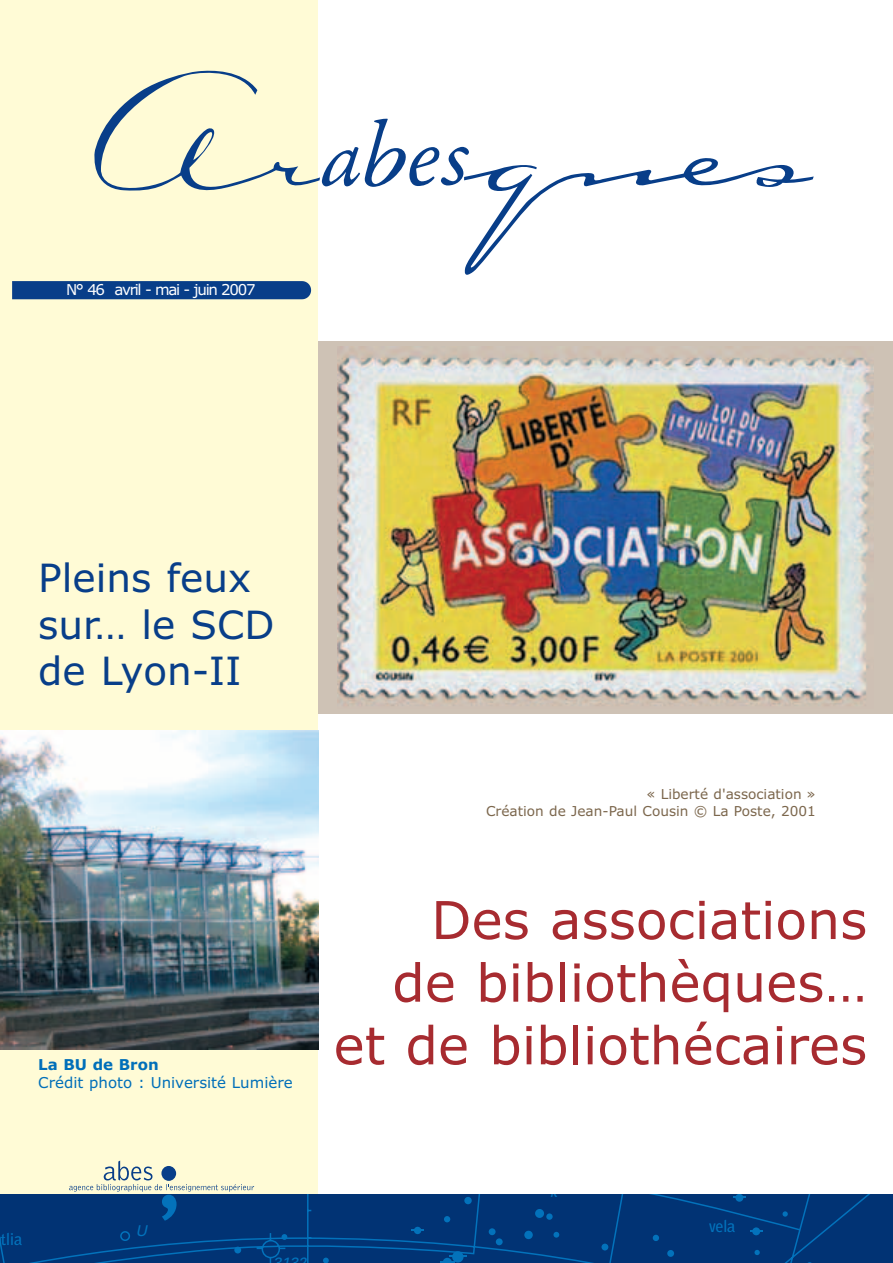
<style>
.page{position:relative;width:893px;height:1263px;background:#fff}
.page>*{position:absolute;margin:0;border:0;box-sizing:border-box;transform-origin:0 0}
.t1{font:52.2px/62.7px "Verdana";color:#a72b30;text-align:right}
.t2{font:39px/46.5px "Verdana";color:#083e89}
.t3{font:700 16.5px "Bell Gothic";letter-spacing:-.03em;color:#0372bb}
.t4{font:15px "Verdana";color:#006fb9}
.t5{font:15px "Verdana";letter-spacing:-.085em;color:#fff}
.t6{font:700 15px "Verdana";color:#006fb9}
.t7{font:italic 15px "Univers";color:#0372bb}
.t8{font:13.65px/16.4px "Verdana";color:#7c674d;text-align:right}
</style>
<div class="page">
<img style="left:0;top:0;width:893px;height:1263px">
<p class="t5" style="left:66px;top:284px;width:191px">N° 46 avril - mai - juin 2007</p>
<h2 class="t2" style="left:38px;top:558px;width:238px">Pleins feux sur… le SCD de Lyon-II</h2>
<p class="t6" style="left:38px;top:1058px;width:122px">La BU de Bron</p>
<p class="t4" style="left:38px;top:1076px;width:256px">Crédit photo : Université Lumière</p>
<p class="t8" style="left:486px;top:787px;width:331px">« Liberté d'association »<br>Création de Jean-Paul Cousin © La Poste, 2001</p>
<h1 class="t1" style="left:333px;top:893px;width:535px">Des associations<br>de bibliothèques… et de bibliothécaires</h1>
<p class="t3" style="left:1px;top:1233px;width:23px">tlia</p>
<p class="t7" style="left:135px;top:1225px;width:16px">U</p>
<p class="t7" style="left:273px;top:1257px;width:38px">3132</p>
<p class="t7" style="left:550px;top:1186px;width:9px">k</p>
<p class="t3" style="left:709px;top:1220px;width:28px">vela</p>
</div>
